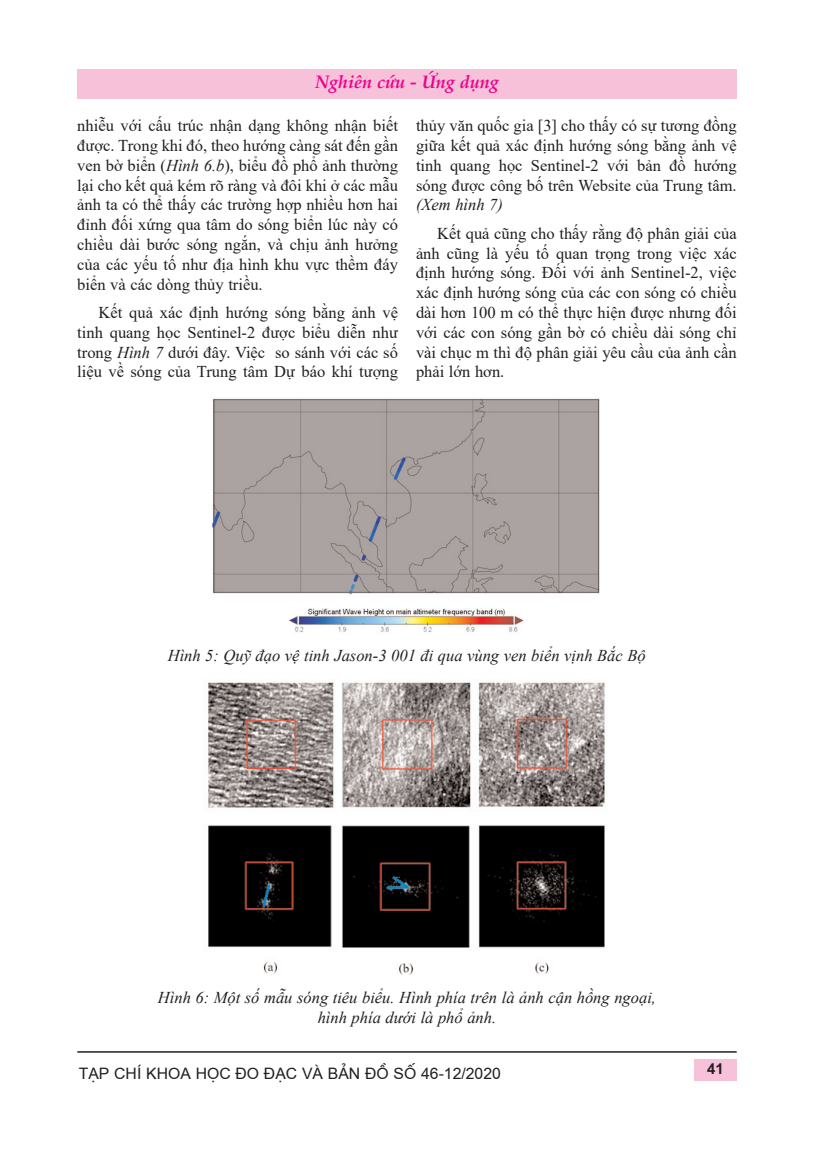
<style>
.page{position:relative;width:814px;height:1154px;background:#fff}
.page>*{position:absolute;margin:0;border:0;box-sizing:border-box;transform-origin:0 0}
.t1{font:italic 700 18px "Palatino Linotype";color:#ed028c}
.t2{font:16.5px/19.8px "Times New Roman";color:#231f20;text-align:justify}
.t3{font:italic 16.5px/19.8px "Times New Roman";color:#231f20;text-align:center}
.t4{font:15.75px "Vn Arial H";color:#231f20}
.t5{font:700 15px "Vn Arial";color:#231f20}
.s1{font-style:italic}
</style>
<div class="page">
<div style="left:77px;top:69px;width:659px;height:30px;background:#f7c1d9"></div>
<div style="left:694px;top:1059px;width:42px;height:22px;background:#f7c1d9"></div>
<hr style="left:77px;top:1051px;width:659px;height:1px;background:#231f20">
<img style="left:208px;top:682px;width:397px;height:293px">
<img style="left:212px;top:398px;width:388px;height:234px">
<p class="t1" style="left:315px;top:75px;width:185px">Nghiên cứu - Ứng dụng</p>
<p class="t2" style="left:77px;top:116px;width:322px">nhiễu với cấu trúc nhận dạng không nhận biết được. Trong khi đó, theo hướng càng sát đến gần ven bờ biển (<span class="s1">Hình 6.b</span>), biểu đồ phổ ảnh thường lại cho kết quả kém rõ ràng và đôi khi ở các mẫu ảnh ta có thể thấy các trường hợp nhiều hơn hai đỉnh đối xứng qua tâm do sóng biển lúc này có chiều dài bước sóng ngắn, và chịu ảnh hưởng của các yếu tố như địa hình khu vực thềm đáy biển và các dòng thủy triều.</p>
<p class="t2" style="left:77px;top:302px;width:322px;text-indent:21px">Kết quả xác định hướng sóng bằng ảnh vệ tinh quang học Sentinel-2 được biểu diễn như trong <span class="s1">Hình 7</span> dưới đây. Việc so sánh với các số liệu về sóng của Trung tâm Dự báo khí tượng</p>
<p class="t2" style="left:416px;top:116px;width:322px">thủy văn quốc gia [3] cho thấy có sự tương đồng giữa kết quả xác định hướng sóng bằng ảnh vệ tinh quang học Sentinel-2 với bản đồ hướng sóng được công bố trên Website của Trung tâm.</p>
<p class="t3" style="left:416px;top:195px;width:88px">(Xem hình 7)</p>
<p class="t2" style="left:416px;top:223px;width:322px;text-indent:21px">Kết quả cũng cho thấy rằng độ phân giải của ảnh cũng là yếu tố quan trọng trong việc xác định hướng sóng. Đối với ảnh Sentinel-2, việc xác định hướng sóng của các con sóng có chiều dài hơn 100 m có thể thực hiện được nhưng đối với các con sóng gần bờ có chiều dài sóng chỉ vài chục m thì độ phân giải yêu cầu của ảnh cần phải lớn hơn.</p>
<p class="t3" style="left:168px;top:645px;width:479px">Hình 5: Quỹ đạo vệ tinh Jason-3 001 đi qua vùng ven biển vịnh Bắc Bộ</p>
<p class="t3" style="left:158px;top:988px;width:499px">Hình 6: Một số mẫu sóng tiêu biểu. Hình phía trên là ảnh cận hồng ngoại, hình phía dưới là phổ ảnh.</p>
<p class="t4" style="left:79px;top:1064px;width:423px">T¹P CHÝ KHOA HÄC ®O ®¹C VΜ B¶N ®Å SÈ 46-12/2020</p>
<p class="t5" style="left:707px;top:1063px;width:18px">41</p>
</div>
